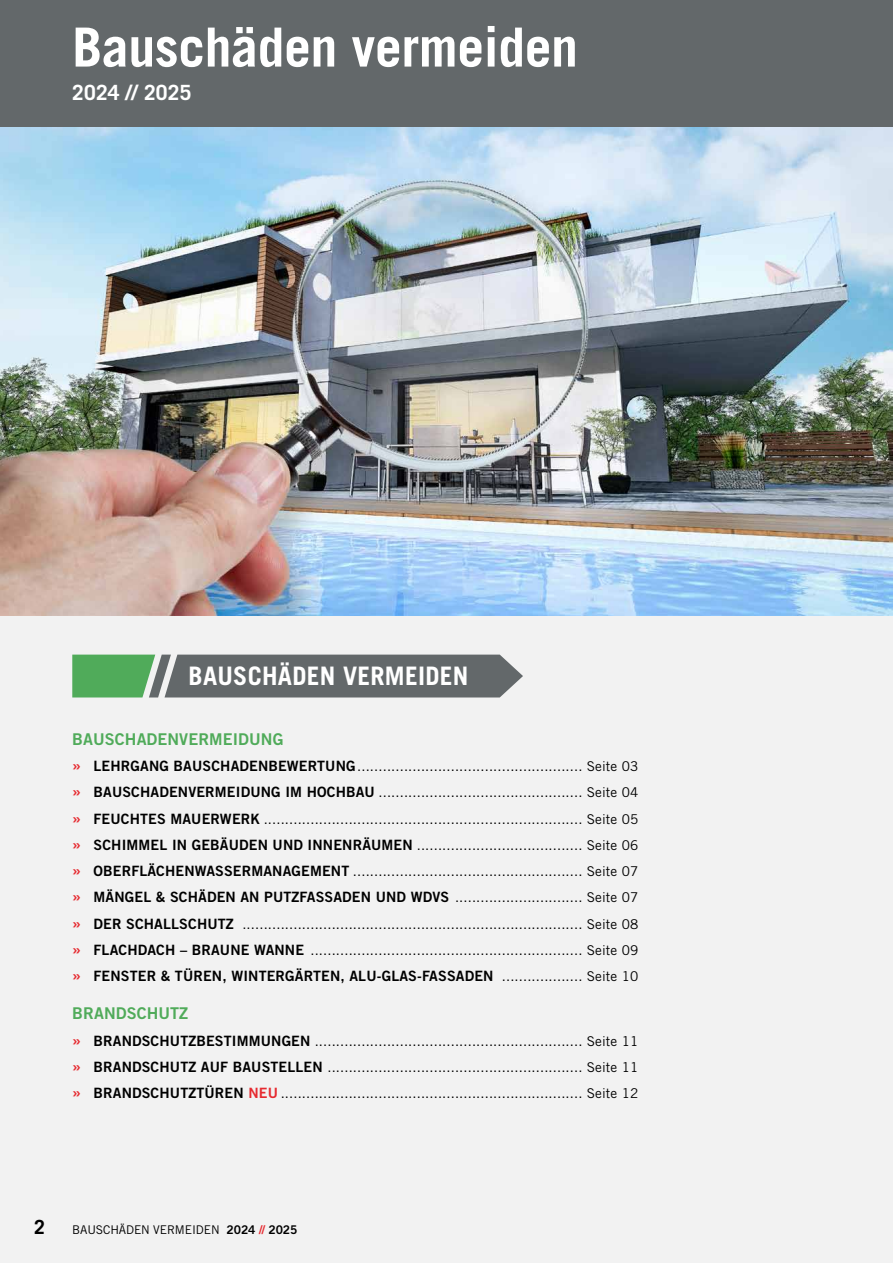
<style>
.page{position:relative;width:893px;height:1263px;background:#fff}
.page>*{position:absolute;margin:0;border:0;box-sizing:border-box;transform-origin:0 0}
.t1{font:700 54px "Trade Gothic";letter-spacing:-.01em;color:#fff}
.t2{font:700 25.5px "Trade Gothic";letter-spacing:.01em;color:#fff}
.t3{font:700 21px "Trade Gothic";letter-spacing:.01em;color:#fff}
.t4{font:700 19.5px "Trade Gothic";color:#000}
.t5{font:16.2px "Trade Gothic Bold No 2";letter-spacing:.005em;color:#50ab5a}
.t6{font:14.25px "Trade Gothic Bold No 2";letter-spacing:.01em;color:#000}
.t7{font:13.5px/26.2px "Trade Gothic";letter-spacing:.01em;color:#000;text-align:justify}
.t8{font:12px "Trade Gothic";letter-spacing:-.01em;color:#000}
.s1{font-family:"Trade Gothic Bold No 2";font-size:16.2px;color:#e62a30}
.s2{font-family:"Trade Gothic Bold No 2";font-size:14.25px}
.s3{font-size:16.2px;color:#e62a30}
.s4{font-family:"Trade Gothic";font-size:13.5px}
.s5{font-family:"Trade Gothic Bold No 2";font-size:14.25px;color:#e62a30}
.s6{font-family:"Trade Gothic Bold No 2"}
.s7{font-family:"Trade Gothic Bold No 2";color:#e62a30}
</style>
<div class="page">
<div style="left:0;top:0;width:893px;height:128px;background:#63686a"></div>
<div style="left:0;top:611px;width:893px;height:652px;background:#f2f2f2"></div>
<img style="left:0;top:128px;width:893px;height:487px">
<svg style="left:72px;top:655px;width:451px;height:42px;background:#677a6e"></svg>
<h1 class="t1" style="left:72px;top:14px;width:507px">Bauschäden vermeiden</h1>
<h3 class="t3" style="left:72px;top:79px;width:121px">2024 // 2025</h3>
<h2 class="t2" style="left:189px;top:660px;width:281px">BAUSCHÄDEN VERMEIDEN</h2>
<p class="t5" style="left:72px;top:729px;width:213px">BAUSCHADENVERMEIDUNG</p>
<p class="t7" style="left:72px;top:753px;width:568px"><span class="s1">»</span> <span class="s2">LEHRGANG BAUSCHADENBEWERTUNG</span>..................................................... Seite 03 <span class="s1">»</span> <span class="s2">BAUSCHADENVERMEIDUNG IM HOCHBAU</span> ................................................ Seite 04 <span class="s1">»</span> <span class="s2">FEUCHTES MAUERWERK</span> ........................................................................... Seite 05 <span class="s1">»</span> <span class="s2">SCHIMMEL IN GEBÄUDEN UND INNENRÄUMEN</span> ....................................... Seite 06 <span class="s1">»</span> <span class="s2">OBERFLÄCHENWASSERMANAGEMENT</span> ...................................................... Seite 07 <span class="s1">»</span> <span class="s2">MÄNGEL &amp; SCHÄDEN AN PUTZFASSADEN UND WDVS</span> .............................. Seite 07 <span class="s1">»</span> <span class="s2">DER SCHALLSCHUTZ</span> ................................................................................ Seite 08 <span class="s1">»</span> <span class="s2">FLACHDACH – BRAUNE WANNE</span> ................................................................ Seite 09</p>
<p class="t6" style="left:72px;top:967px;width:568px"><span class="s3">»</span> FENSTER &amp; TÜREN, WINTERGÄRTEN, ALU-GLAS-FASSADEN <span class="s4">................... Seite 10</span></p>
<p class="t5" style="left:72px;top:1003px;width:118px">BRANDSCHUTZ</p>
<p class="t7" style="left:72px;top:1027px;width:568px"><span class="s1">»</span> <span class="s2">BRANDSCHUTZBESTIMMUNGEN</span> ............................................................... Seite 11 <span class="s1">»</span> <span class="s2">BRANDSCHUTZ AUF BAUSTELLEN</span> ............................................................ Seite 11 <span class="s1">»</span> <span class="s2">BRANDSCHUTZTÜREN</span> <span class="s5">NEU</span> ....................................................................... Seite 12</p>
<h3 class="t4" style="left:34px;top:1215px;width:12px">2</h3>
<p class="t8" style="left:72px;top:1222px;width:227px">BAUSCHÄDEN VERMEIDEN <span class="s6">2024</span> <span class="s7">//</span> <span class="s6">2025</span></p>
</div>
